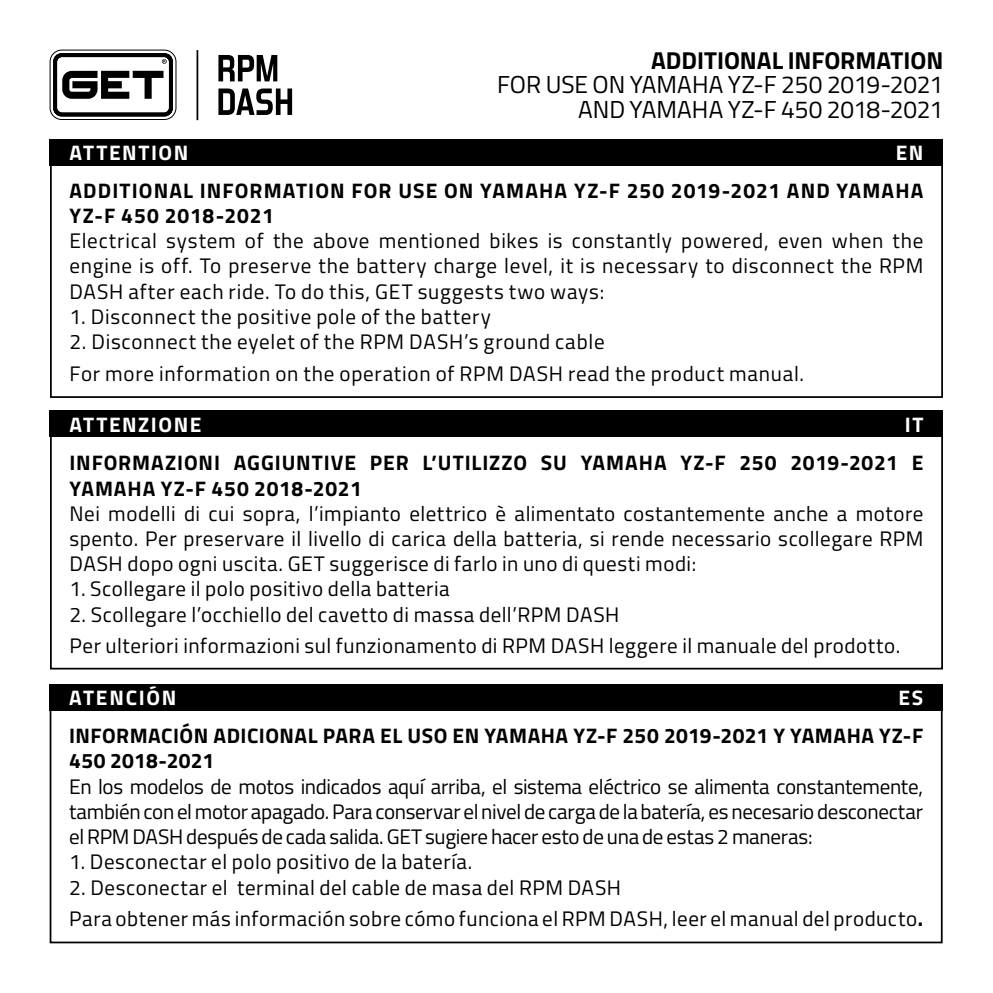
<style>
.page{position:relative;width:993px;height:993px;background:#fff}
.page>*{position:absolute;margin:0;border:0;box-sizing:border-box;transform-origin:0 0}
.t1{font:24.5px/24.5px "Titillium";letter-spacing:-.005em;color:#000;text-align:right}
.t2{font:700 24.5px "Titillium";color:#000}
.t3{font:21px/25.2px "Titillium";letter-spacing:.03em;color:#000;text-align:justify}
.t4{font:700 21px/25.2px "Titillium";letter-spacing:.04em;color:#000}
.t5{font:700 21px/25.2px "Titillium";letter-spacing:.02em;color:#000}
.t6{font:700 21px "Titillium";letter-spacing:.075em;color:#fff}
.s1{font-weight:700}
</style>
<div class="page">
<hr style="left:196px;top:50px;width:2px;height:70px;background:#000">
<svg style="left:218px;top:88px;width:74px;height:27px"></svg>
<svg style="left:218px;top:55px;width:59px;height:26px"></svg>
<svg style="left:49px;top:49px;width:128px;height:71px"></svg>
<div style="left:50px;top:139px;width:893px;height:26px;background:#000"></div>
<div style="left:50px;top:410px;width:893px;height:27px;background:#000"></div>
<div style="left:50px;top:139px;width:892px;height:259px;border:2px solid #000"></div>
<div style="left:50px;top:410px;width:892px;height:259px;border:2px solid #000"></div>
<div style="left:49px;top:684px;width:893px;height:26px;background:#000"></div>
<div style="left:50px;top:684px;width:892px;height:259px;border:2px solid #000"></div>
<p class="t2" style="left:651px;top:41px;width:293px">ADDITIONAL INFORMATION</p>
<p class="t1" style="left:497px;top:71px;width:447px">FOR USE ON YAMAHA YZ-F 250 2019-2021<br>AND YAMAHA YZ-F 450 2018-2021</p>
<p class="t6" style="left:69px;top:137px;width:120px">ATTENTION</p>
<p class="t6" style="left:895px;top:137px;width:29px">EN</p>
<p class="t4" style="left:69px;top:177px;width:855px">ADDITIONAL INFORMATION FOR USE ON YAMAHA YZ-F 250 2019-2021 AND YAMAHA<br>YZ-F 450 2018-2021</p>
<p class="t3" style="left:69px;top:227px;width:855px">Electrical system of the above mentioned bikes is constantly powered, even when the engine is off. To preserve the battery charge level, it is necessary to disconnect the RPM DASH after each ride. To do this, GET suggests two ways:</p>
<p class="t3" style="left:69px;top:303px;width:423px">1. Disconnect the positive pole of the battery</p>
<p class="t3" style="left:69px;top:325px;width:735px;line-height:31.5px">2. Disconnect the eyelet of the RPM DASH’s ground cable<br>For more information on the operation of RPM DASH read the product manual.</p>
<p class="t6" style="left:69px;top:408px;width:133px">ATTENZIONE</p>
<p class="t6" style="left:904px;top:408px;width:20px">IT</p>
<p class="t4" style="left:69px;top:449px;width:855px">INFORMAZIONI AGGIUNTIVE PER L’UTILIZZO SU YAMAHA YZ-F 250 2019-2021 E<br>YAMAHA YZ-F 450 2018-2021</p>
<p class="t3" style="left:69px;top:499px;width:855px">Nei modelli di cui sopra, l’impianto elettrico è alimentato costantemente anche a motore spento. Per preservare il livello di carica della batteria, si rende necessario scollegare RPM DASH dopo ogni uscita. GET suggerisce di farlo in uno di questi modi:</p>
<p class="t3" style="left:69px;top:575px;width:381px">1. Scollegare il polo positivo della batteria</p>
<p class="t3" style="left:69px;top:597px;width:832px;line-height:31.5px">2. Scollegare l’occhiello del cavetto di massa dell’RPM DASH<br>Per ulteriori informazioni sul funzionamento di RPM DASH leggere il manuale del prodotto.</p>
<p class="t6" style="left:69px;top:681px;width:109px">ATENCIÓN</p>
<p class="t6" style="left:898px;top:681px;width:26px">ES</p>
<p class="t5" style="left:69px;top:721px;width:855px">INFORMACIÓN ADICIONAL PARA EL USO EN YAMAHA YZ-F 250 2019-2021 Y YAMAHA YZ-F<br>450 2018-2021</p>
<p class="t3" style="left:69px;top:772px;width:855px">En los modelos de motos indicados aquí arriba, el sistema eléctrico se alimenta constantemente, también con el motor apagado. Para conservar el nivel de carga de la batería, es necesario desconectar el RPM DASH después de cada salida. GET sugiere hacer esto de una de estas 2 maneras:</p>
<p class="t3" style="left:69px;top:848px;width:404px">1. Desconectar el polo positivo de la batería.</p>
<p class="t3" style="left:69px;top:870px;width:855px;line-height:31.5px">2. Desconectar el terminal del cable de masa del RPM DASH<br>Para obtener más información sobre cómo funciona el RPM DASH, leer el manual del producto<span class="s1">.</span></p>
</div>
